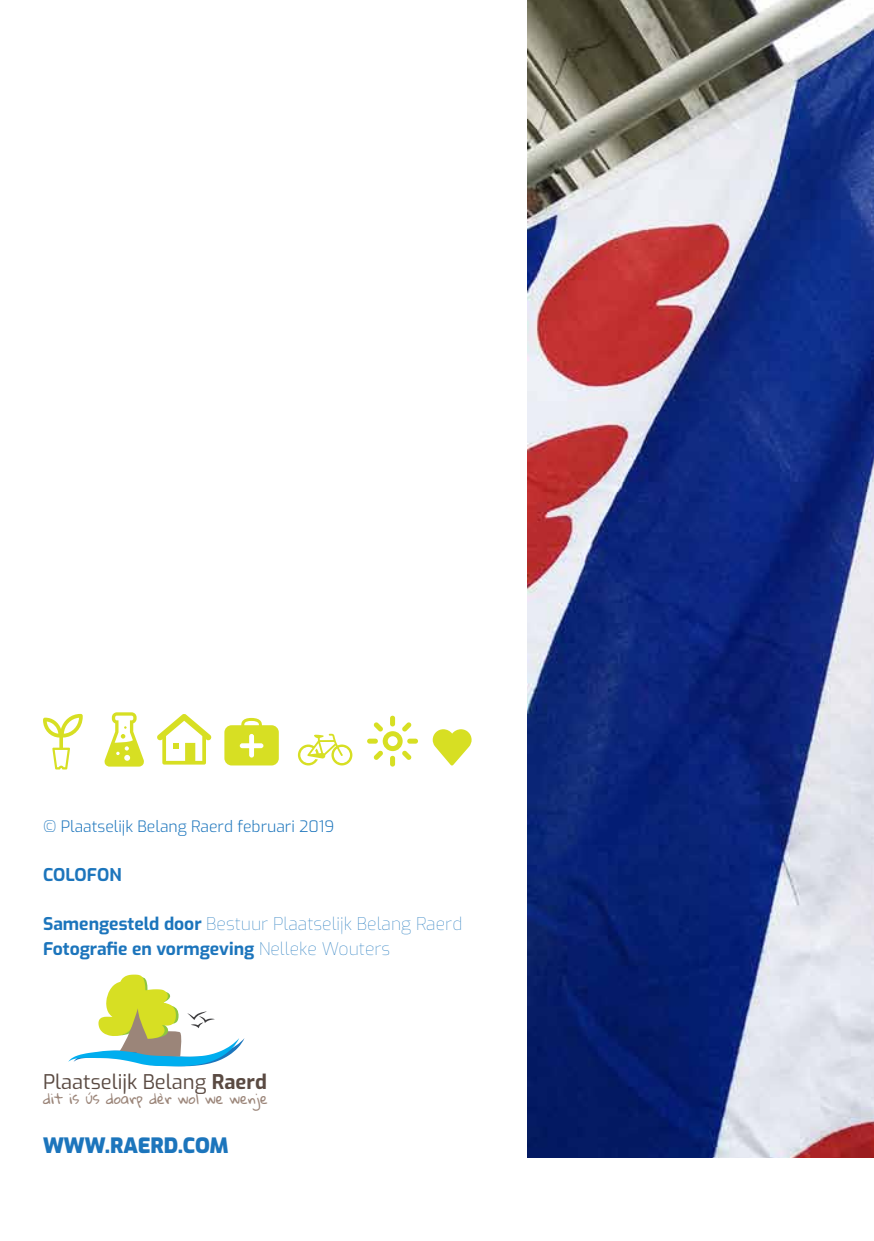
<style>
.page{position:relative;width:874px;height:1241px;background:#fff}
.page>*{position:absolute;margin:0;border:0;box-sizing:border-box;transform-origin:0 0}
.t1{font:900 21px "Exo";color:#1c75bc}
.t2{font:20.12px "Exo";color:#5a4a42}
.t3{font:100 17.5px/24.5px "Exo";color:#1c75bc}
.t4{font:700 17.5px "Exo";color:#1c75bc}
.t5{font:300 15.75px "Exo";color:#1c75bc}
.t6{font:14.17px "Gloria Hallelujah";color:#9b8579}
.s1{font-weight:700}
</style>
<div class="page">
<svg style="left:104px;top:712px;width:40px;height:54px"></svg>
<svg style="left:43px;top:713px;width:40px;height:56px"></svg>
<svg style="left:157px;top:714px;width:54px;height:50px"></svg>
<svg style="left:298px;top:733px;width:54px;height:32px"></svg>
<svg style="left:224px;top:717px;width:55px;height:48px"></svg>
<div style="left:407px;top:738px;width:11px;height:5px;background:#d7df23;border-radius:3px"></div>
<div style="left:367px;top:738px;width:11px;height:5px;background:#d7df23;border-radius:3px"></div>
<div style="left:390px;top:755px;width:5px;height:11px;background:#d7df23;border-radius:3px"></div>
<div style="left:390px;top:715px;width:5px;height:11px;background:#d7df23;border-radius:3px"></div>
<svg style="left:373px;top:722px;width:38px;height:37px"></svg>
<svg style="left:432px;top:729px;width:39px;height:36px"></svg>
<img style="left:527px;top:0;width:346px;height:1157px">
<svg style="left:68px;top:974px;width:176px;height:92px"></svg>
<p class="t5" style="left:43px;top:815px;width:293px">© Plaatselijk Belang Raerd februari 2019</p>
<p class="t4" style="left:43px;top:861px;width:80px">COLOFON</p>
<p class="t3" style="left:43px;top:910px;width:420px"><span class="s1">Samengesteld door</span> Bestuur Plaatselijk Belang Raerd<br><span class="s1">Fotografie en vormgeving</span> Nelleke Wouters</p>
<p class="t2" style="left:43px;top:1066px;width:225px">Plaatselijk Belang <span class="s1">Raerd</span></p>
<p class="t6" style="left:43px;top:1090px;width:226px">dit is ús doarp dèr wol we wenje</p>
<p class="t1" style="left:43px;top:1129px;width:187px">WWW.RAERD.COM</p>
</div>
